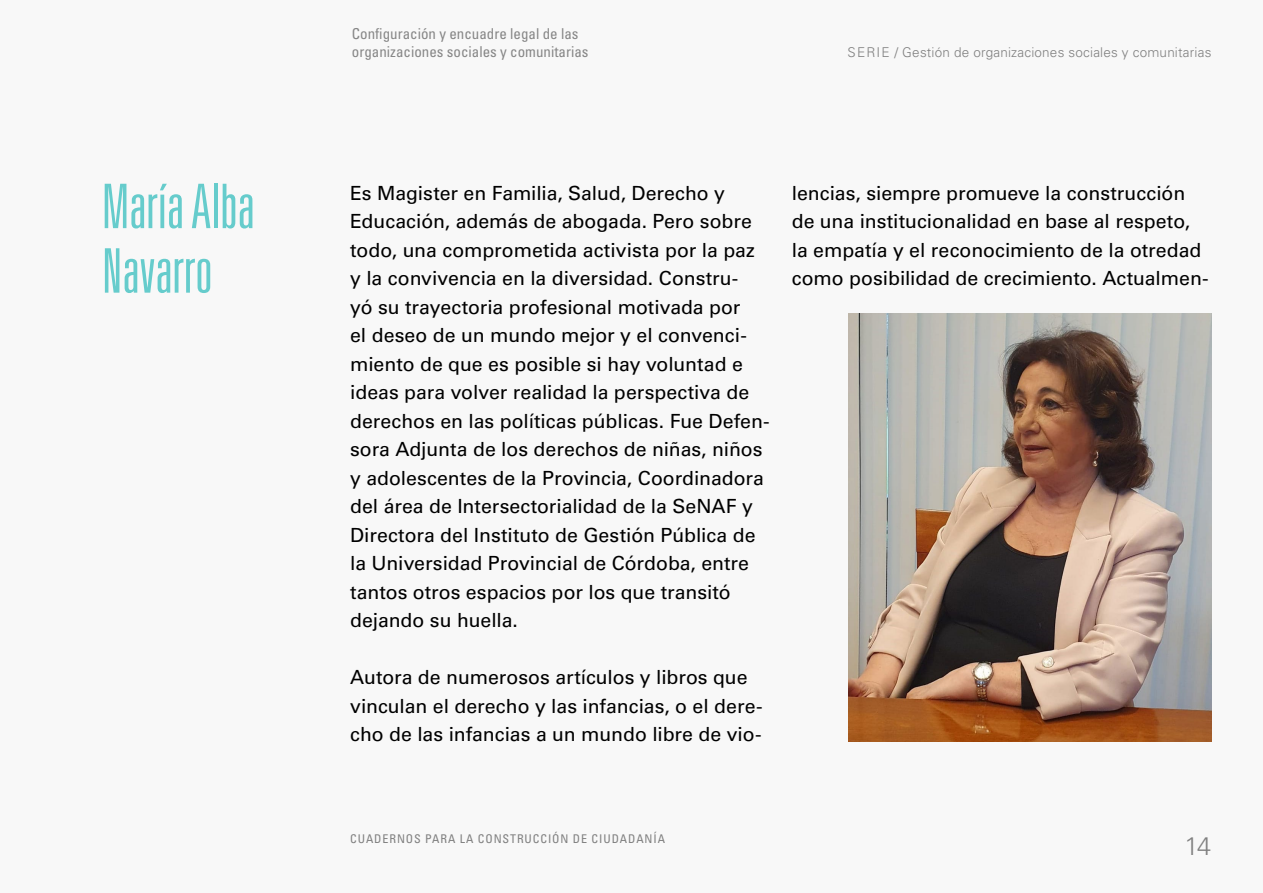
<style>
.page{position:relative;width:1263px;height:893px;background:#f8f8f8}
.page>*{position:absolute;margin:0;border:0;box-sizing:border-box;transform-origin:0 0}
.t1{font:300 ultra-condensed 61.5px/64.5px "Univers LT Std";color:#6cc}
.t2{font:300 25.5px "Univers LT Std";color:#808080}
.t3{font:19.5px/28.5px "Univers LT Std";color:#000}
.t4{font:condensed 15px/18px "Univers LT Std";color:#868686}
.t5{font:300 13.5px "Univers LT Std";letter-spacing:.015em;color:#808080}
.t6{font:condensed 12px "Univers LT Std";letter-spacing:.075em;color:#808080}
</style>
<div class="page">
<img style="left:849px;top:314px;width:362px;height:427px">
<p class="t4" style="left:352px;top:25px;width:238px">Configuración y encuadre legal de las organizaciones sociales y comunitarias</p>
<p class="t5" style="left:848px;top:44px;width:365px">SERIE / Gestión de organizaciones sociales y comunitarias</p>
<h1 class="t1" style="left:102px;top:174px;width:154px">María Alba<br>Navarro</h1>
<p class="t3" style="left:350px;top:178px;width:421px">Es Magister en Familia, Salud, Derecho y Educación, además de abogada. Pero sobre todo, una comprometida activista por la paz y la convivencia en la diversidad. Constru-<br>yó su trayectoria profesional motivada por<br>el deseo de un mundo mejor y el convenci&shy;miento de que es posible si hay voluntad e ideas para volver realidad la perspectiva de derechos en las políticas públicas. Fue Defen&shy;sora Adjunta de los derechos de niñas, niños y adolescentes de la Provincia, Coordinadora del área de Intersectorialidad de la SeNAF y Directora del Instituto de Gestión Pública de la Universidad Provincial de Córdoba, entre tantos otros espacios por los que transitó dejando su huella.</p>
<p class="t3" style="left:350px;top:663px;width:414px">Autora de numerosos artículos y libros que vinculan el derecho y las infancias, o el dere&shy;cho de las infancias a un mundo libre de vio-</p>
<p class="t3" style="left:792px;top:179px;width:418px">lencias, siempre promueve la construcción de una institucionalidad en base al respeto, la empatía y el reconocimiento de la otredad como posibilidad de crecimiento. Actualmen-</p>
<p class="t6" style="left:350px;top:831px;width:316px">CUADERNOS PARA LA CONSTRUCCIÓN DE CIUDADANÍA</p>
<h2 class="t2" style="left:1184px;top:831px;width:29px">14</h2>
</div>
